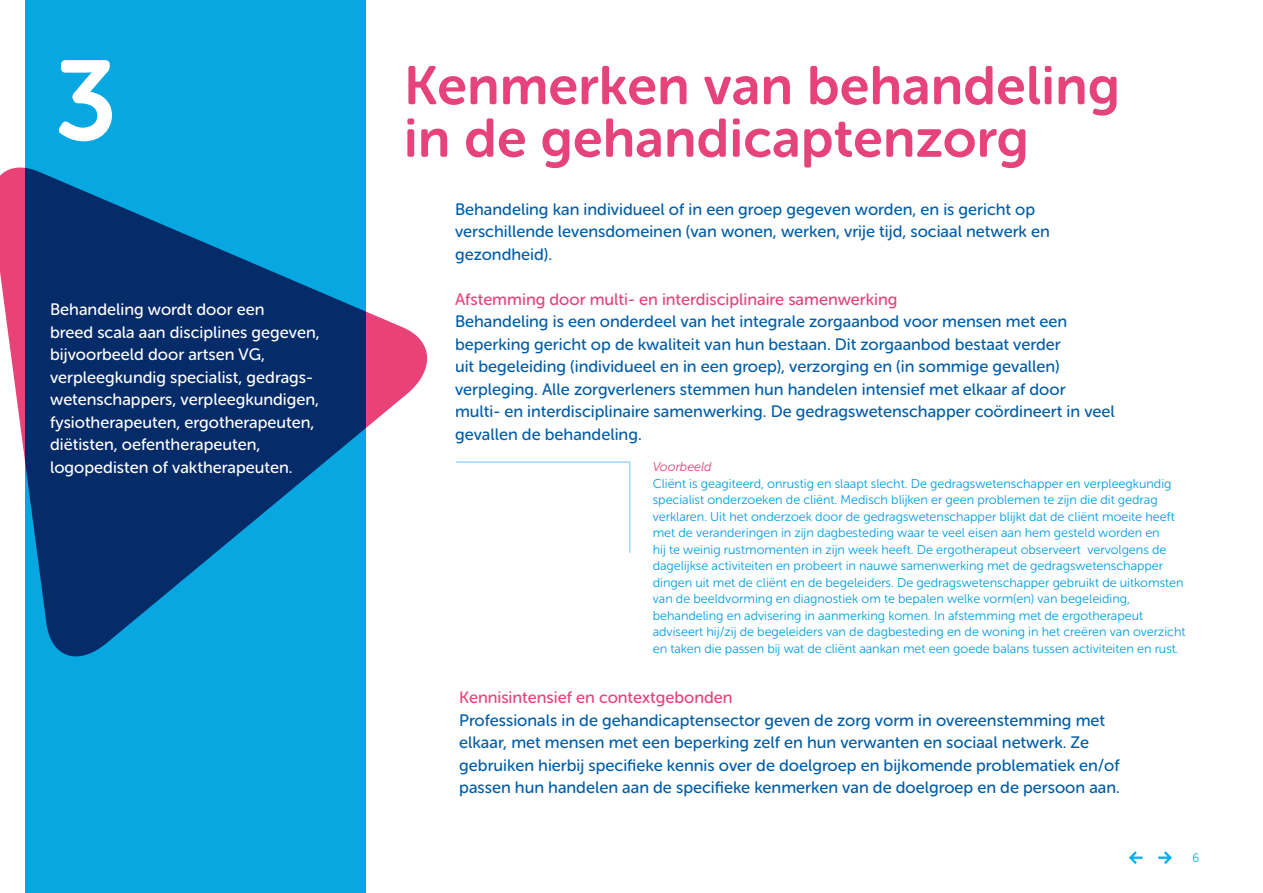
<style>
.page{position:relative;width:1263px;height:893px;background:#fff}
.page>*{position:absolute;margin:0;border:0;box-sizing:border-box;transform-origin:0 0}
.t1{font:112.5px "Museo Sans Rounded 700";color:#fff}
.t2{font:54px/52.5px "Museo Sans Rounded 700";letter-spacing:.005em;color:#e6427b}
.t3{font:16.5px/22.5px "Museo Sans Rounded 500";color:#005da9}
.t4{font:16.5px/22.5px "Museo Sans Rounded 500";color:#fff}
.t5{font:16.5px "Museo Sans Rounded 500";color:#e6427b}
.t6{font:12.75px/16.5px "Museo Sans Rounded 300";color:#009fe3}
.t7{font:italic 12.75px "Museo Sans Rounded 300";color:#e6427b}
.t8{font:300 12px "Roihu";color:#07a7e1}
</style>
<div class="page">
<svg style="left:1129px;top:851px;width:13px;height:13px"></svg>
<svg style="left:1158px;top:851px;width:14px;height:13px"></svg>
<div style="left:26px;top:0;width:340px;height:893px;background:#07a7e1"></div>
<svg style="left:456px;top:461px;width:175px;height:92px"></svg>
<svg style="left:0;top:73px;width:456px;height:604px"></svg>
<h1 class="t1" style="left:55px;top:39px;width:64px">3</h1>
<p class="t4" style="left:50px;top:298px;width:271px">Behandeling wordt door een<br>breed scala aan disciplines gegeven, bijvoorbeeld door artsen VG, verpleegkundig specialist, gedrags&shy;wetenschappers, verpleegkundigen, fysiotherapeuten, ergotherapeuten, diëtisten, oefentherapeuten, logopedisten of vaktherapeuten.</p>
<h2 class="t2" style="left:404px;top:60px;width:717px">Kenmerken van behandeling in de gehandicaptenzorg</h2>
<p class="t3" style="left:455px;top:198px;width:596px">Behandeling kan individueel of in een groep gegeven worden, en is gericht op verschillende levensdomeinen (van wonen, werken, vrije tijd, sociaal netwerk en gezondheid).</p>
<p class="t5" style="left:455px;top:290px;width:444px">Afstemming door multi- en interdisciplinaire samenwerking</p>
<p class="t3" style="left:455px;top:311px;width:661px">Behandeling is een onderdeel van het integrale zorgaanbod voor mensen met een beperking gericht op de kwaliteit van hun bestaan. Dit zorgaanbod bestaat verder<br>uit begeleiding (individueel en in een groep), verzorging en (in sommige gevallen) verpleging. Alle zorgverleners stemmen hun handelen intensief met elkaar af door multi- en interdisciplinaire samenwerking. De gedragswetenschapper coördineert in veel gevallen de behandeling.</p>
<p class="t7" style="left:653px;top:460px;width:60px">Voorbeeld</p>
<p class="t6" style="left:653px;top:475px;width:534px">Cliënt is geagiteerd, onrustig en slaapt slecht. De gedragswetenschapper en verpleegkundig specialist onderzoeken de cliënt. Medisch blijken er geen problemen te zijn die dit gedrag verklaren. Uit het onderzoek door de gedragswetenschapper blijkt dat de cliënt moeite heeft met de veranderingen in zijn dagbesteding waar te veel eisen aan hem gesteld worden en<br>hij te weinig rustmomenten in zijn week heeft. De ergotherapeut observeert vervolgens de dagelijkse activiteiten en probeert in nauwe samenwerking met de gedragswetenschapper dingen uit met de cliënt en de begeleiders. De gedragswetenschapper gebruikt de uitkomsten van de beeldvorming en diagnostiek om te bepalen welke vorm(en) van begeleiding, behandeling en advisering in aanmerking komen. In afstemming met de ergotherapeut adviseert hij/zij de begeleiders van de dagbesteding en de woning in het creëren van overzicht en taken die passen bij wat de cliënt aankan met een goede balans tussen activiteiten en rust.</p>
<p class="t5" style="left:459px;top:689px;width:275px">Kennisintensief en contextgebonden</p>
<p class="t3" style="left:459px;top:709px;width:662px">Professionals in de gehandicaptensector geven de zorg vorm in overeenstemming met elkaar, met mensen met een beperking zelf en hun verwanten en sociaal netwerk. Ze gebruiken hierbij specifieke kennis over de doelgroep en bijkomende problematiek en/of passen hun handelen aan de specifieke kenmerken van de doelgroep en de persoon aan.</p>
<p class="t8" style="left:1192px;top:851px;width:8px">6</p>
</div>
